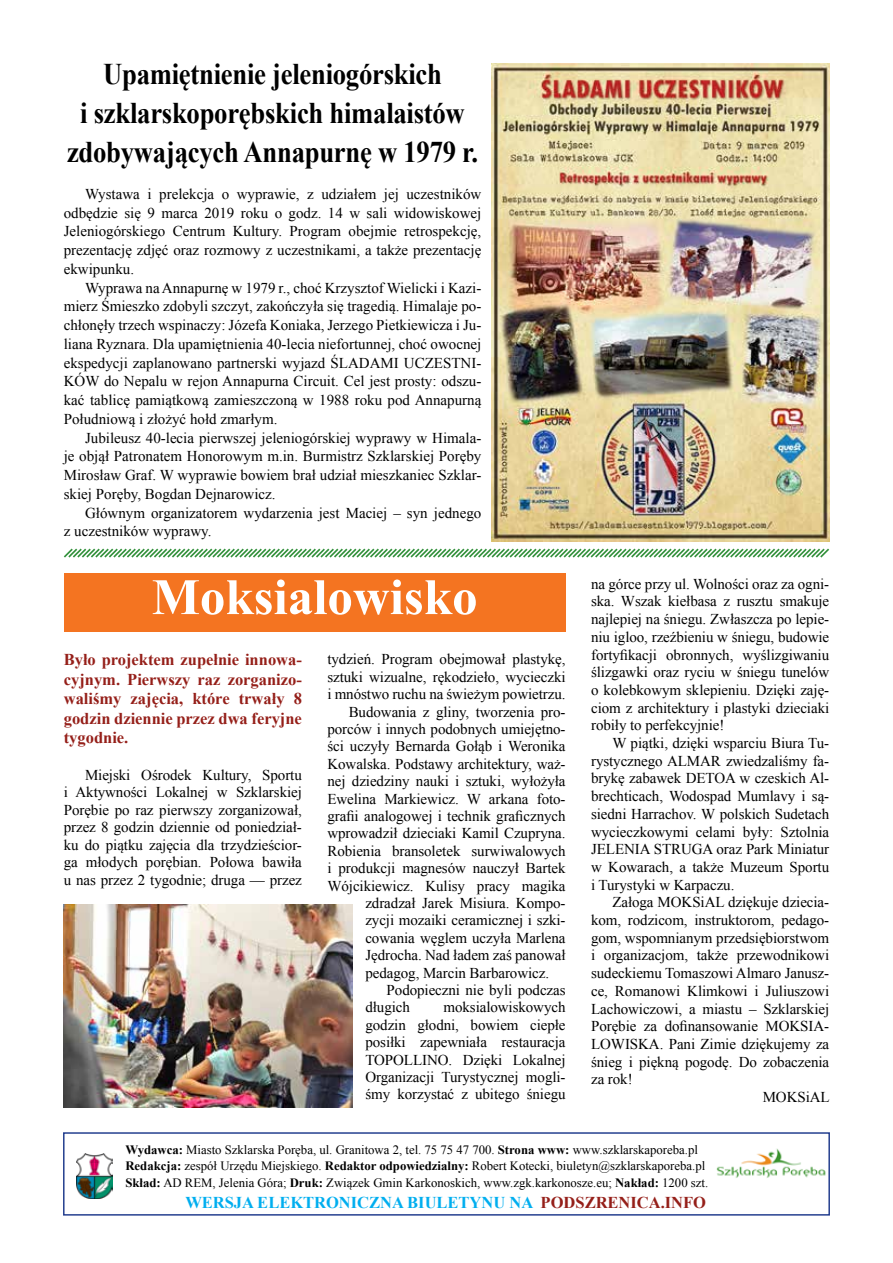
<style>
.page{position:relative;width:893px;height:1263px;background:#fff}
.page>*{position:absolute;margin:0;border:0;box-sizing:border-box;transform-origin:0 0}
.t1{font:700 51px "Times New Roman";color:#fff}
.t2{font:700 30px/39px "Times New Roman";letter-spacing:-.01em;color:#000;text-align:center;scale:.89 1}
.t3{font:700 16.5px/19.5px "Times New Roman";color:#951f19;text-align:justify}
.t4{font:700 16.5px "Times New Roman";color:#00aeef}
.t5{font:15px/17.7px "Times New Roman";letter-spacing:-.005em;color:#000;text-align:justify}
.t6{font:12.75px/16.5px "Times New Roman";color:#000}
.s1{font-weight:700}
.s2{color:#951f19}
</style>
<div class="page">
<img style="left:716px;top:1148px;width:110px;height:30px">
<div style="left:63px;top:1132px;width:767px;height:83px;border:2px solid #25408f"></div>
<img style="left:77px;top:1153px;width:35px;height:45px">
<div style="left:64px;top:573px;width:502px;height:59px;background:#f47421"></div>
<img style="left:492px;top:64px;width:337px;height:478px">
<svg style="left:64px;top:548px;width:765px;height:10px"></svg>
<img style="left:64px;top:905px;width:289px;height:203px">
<h2 class="t2" style="left:67px;top:54px;width:463px">Upamiętnienie jeleniogórskich<br>i szklarskoporębskich himalaistów zdobywających Annapurnę w 1979 r.</h2>
<p class="t5" style="left:64px;top:184px;width:419px;line-height:18.8px;text-indent:21px">Wystawa i prelekcja o wyprawie, z udziałem jej uczestników odbędzie się 9 marca 2019 roku o godz. 14 w sali widowiskowej Jeleniogórskiego Centrum Kultury. Program obejmie retrospekcję, prezentację zdjęć oraz rozmowy z uczestnikami, a także prezentację ekwipunku.</p>
<p class="t5" style="left:64px;top:278px;width:419px;line-height:18.8px;text-indent:21px">Wyprawa na Annapurnę w 1979 r., choć Krzysztof Wielicki i Kazi&shy;mierz Śmieszko zdobyli szczyt, zakończyła się tragedią. Himalaje po&shy;chłonęły trzech wspinaczy: Józefa Koniaka, Jerzego Pietkiewicza i Ju&shy;liana Ryznara. Dla upamiętnienia 40-lecia niefortunnej, choć owocnej ekspedycji zaplanowano partnerski wyjazd ŚLADAMI UCZESTNI-KÓW do Nepalu w rejon Annapurna Circuit. Cel jest prosty: odszu&shy;kać tablicę pamiątkową zamieszczoną w 1988 roku pod Annapurną Południową i złożyć hołd zmarłym.</p>
<p class="t5" style="left:64px;top:428px;width:419px;line-height:18.8px;text-indent:21px">Jubileusz 40-lecia pierwszej jeleniogórskiej wyprawy w Himala&shy;je objął Patronatem Honorowym m.in. Burmistrz Szklarskiej Poręby Mirosław Graf. W wyprawie bowiem brał udział mieszkaniec Szklar&shy;skiej Poręby, Bogdan Dejnarowicz.</p>
<p class="t5" style="left:64px;top:503px;width:419px;line-height:18.8px;text-indent:21px">Głównym organizatorem wydarzenia jest Maciej – syn jednego z uczestników wyprawy.</p>
<h1 class="t1" style="left:152px;top:562px;width:327px">Moksialowisko</h1>
<p class="t3" style="left:64px;top:649px;width:240px">Było projektem zupełnie innowa&shy;cyjnym. Pierwszy raz zorganizo&shy;waliśmy zajęcia, które trwały 8 godzin dziennie przez dwa feryjne tygodnie.</p>
<p class="t5" style="left:64px;top:766px;width:240px;text-indent:21px">Miejski Ośrodek Kultury, Sportu i Aktywności Lokalnej w Szklarskiej Porębie po raz pierwszy zorganizował, przez 8 godzin dziennie od poniedział&shy;ku do piątku zajęcia dla trzydzieścior&shy;ga młodych porębian. Połowa bawiła u nas przez 2 tygodnie; druga — przez</p>
<p class="t5" style="left:327px;top:650px;width:240px">tydzień. Program obejmował plastykę,</p>
<p class="t5" style="left:327px;top:668px;width:240px">sztuki wizualne, rękodzieło, wycieczki</p>
<p class="t5" style="left:327px;top:685px;width:240px">i mnóstwo ruchu na świeżym powietrzu.</p>
<p class="t5" style="left:349px;top:702px;width:218px">Budowania z gliny, tworzenia pro-</p>
<p class="t5" style="left:327px;top:720px;width:240px">porców i innych podobnych umiejętno-</p>
<p class="t5" style="left:327px;top:737px;width:240px">ści uczyły Bernarda Gołąb i Weronika</p>
<p class="t5" style="left:327px;top:755px;width:240px">Kowalska. Podstawy architektury, waż-</p>
<p class="t5" style="left:327px;top:772px;width:240px">nej dziedziny nauki i sztuki, wyłożyła</p>
<p class="t5" style="left:327px;top:789px;width:240px">Ewelina Markiewicz. W arkana foto-</p>
<p class="t5" style="left:327px;top:807px;width:240px">grafii analogowej i technik graficznych</p>
<p class="t5" style="left:327px;top:824px;width:240px">wprowadził dzieciaki Kamil Czupryna.</p>
<p class="t5" style="left:327px;top:842px;width:240px">Robienia bransoletek surwiwalowych</p>
<p class="t5" style="left:327px;top:859px;width:240px">i produkcji magnesów nauczył Bartek</p>
<p class="t5" style="left:327px;top:876px;width:240px">Wójcikiewicz. Kulisy pracy magika</p>
<p class="t5" style="left:365px;top:894px;width:202px">zdradzał Jarek Misiura. Kompo-</p>
<p class="t5" style="left:365px;top:911px;width:202px">zycji mozaiki ceramicznej i szki-</p>
<p class="t5" style="left:365px;top:929px;width:202px">cowania węglem uczyła Marlena</p>
<p class="t5" style="left:365px;top:946px;width:202px">Jędrocha. Nad ładem zaś panował</p>
<p class="t5" style="left:365px;top:963px;width:185px">pedagog, Marcin Barbarowicz.</p>
<p class="t5" style="left:387px;top:981px;width:180px">Podopieczni nie byli podczas</p>
<p class="t5" style="left:365px;top:998px;width:46px">długich</p>
<p class="t5" style="left:365px;top:998px;width:202px;text-indent:78px">moksialowiskowych godzin głodni, bowiem ciepłe posiłki zapewniała restauracja TOPOLLINO. Dzięki Lokalnej Organizacji Turystycznej mogli&shy;śmy korzystać z ubitego śniegu</p>
<p class="t5" style="left:591px;top:575px;width:240px">na górce przy ul. Wolności oraz za ogni&shy;ska. Wszak kiełbasa z rusztu smakuje najlepiej na śniegu. Zwłaszcza po lepie&shy;niu igloo, rzeźbieniu w śniegu, budowie fortyfikacji obronnych, wyślizgiwaniu ślizgawki oraz ryciu w śniegu tunelów o kolebkowym sklepieniu. Dzięki zaję&shy;ciom z architektury i plastyki dzieciaki robiły to perfekcyjnie!</p>
<p class="t5" style="left:591px;top:734px;width:240px;text-indent:21px">W piątki, dzięki wsparciu Biura Tu&shy;rystycznego ALMAR zwiedzaliśmy fa&shy;brykę zabawek DETOA w czeskich Al&shy;brechticach, Wodospad Mumlavy i są&shy;siedni Harrachov. W polskich Sudetach wycieczkowymi celami były: Sztolnia JELENIA STRUGA oraz Park Miniatur w Kowarach, a także Muzeum Sportu i Turystyki w Karpaczu.</p>
<p class="t5" style="left:612px;top:893px;width:218px">Załoga MOKSiAL dziękuje dziecia-</p>
<p class="t5" style="left:591px;top:911px;width:240px">kom, rodzicom, instruktorom, pedago-</p>
<p class="t5" style="left:591px;top:929px;width:240px">gom, wspomnianym przedsiębiorstwom</p>
<p class="t5" style="left:591px;top:946px;width:240px">i organizacjom, także przewodnikowi</p>
<p class="t5" style="left:591px;top:964px;width:240px">sudeckiemu Tomaszowi Almaro Janusz-</p>
<p class="t5" style="left:591px;top:982px;width:240px">ce, Romanowi Klimkowi i Juliuszowi</p>
<p class="t5" style="left:591px;top:999px;width:240px">Lachowiczowi, a miastu – Szklarskiej</p>
<p class="t5" style="left:591px;top:1017px;width:240px">Porębie za dofinansowanie MOKSIA-</p>
<p class="t5" style="left:591px;top:1035px;width:240px">LOWISKA. Pani Zimie dziękujemy za</p>
<p class="t5" style="left:591px;top:1052px;width:240px">śnieg i piękną pogodę. Do zobaczenia</p>
<p class="t5" style="left:591px;top:1070px;width:43px">za rok!</p>
<p class="t5" style="left:763px;top:1088px;width:69px">MOKSiAL</p>
<p class="t6" style="left:125px;top:1141px;width:584px"><span class="s1">Wydawca:</span> Miasto Szklarska Poręba, ul. Granitowa 2, tel. 75 75 47 700. <span class="s1">Strona www:</span> www.szklarskaporeba.pl<br><span class="s1">Redakcja:</span> zespół Urzędu Miejskiego. <span class="s1">Redaktor odpowiedzialny:</span> Robert Kotecki, biuletyn@szklarskaporeba.pl<br><span class="s1">Skład:</span> AD REM, Jelenia Góra; <span class="s1">Druk:</span> Związek Gmin Karkonoskich, www.zgk.karkonosze.eu; <span class="s1">Nakład:</span> 1200 szt.</p>
<p class="t4" style="left:185px;top:1191px;width:142px">wersja elektron</p>
<p class="t4" style="left:351px;top:1191px;width:19px">iczn</p>
<p class="t4" style="left:392px;top:1191px;width:195px">a biuletynu na <span class="s2">podszr</span></p>
<p class="t3" style="left:608px;top:1192px;width:77px">enica.info</p>
</div>
